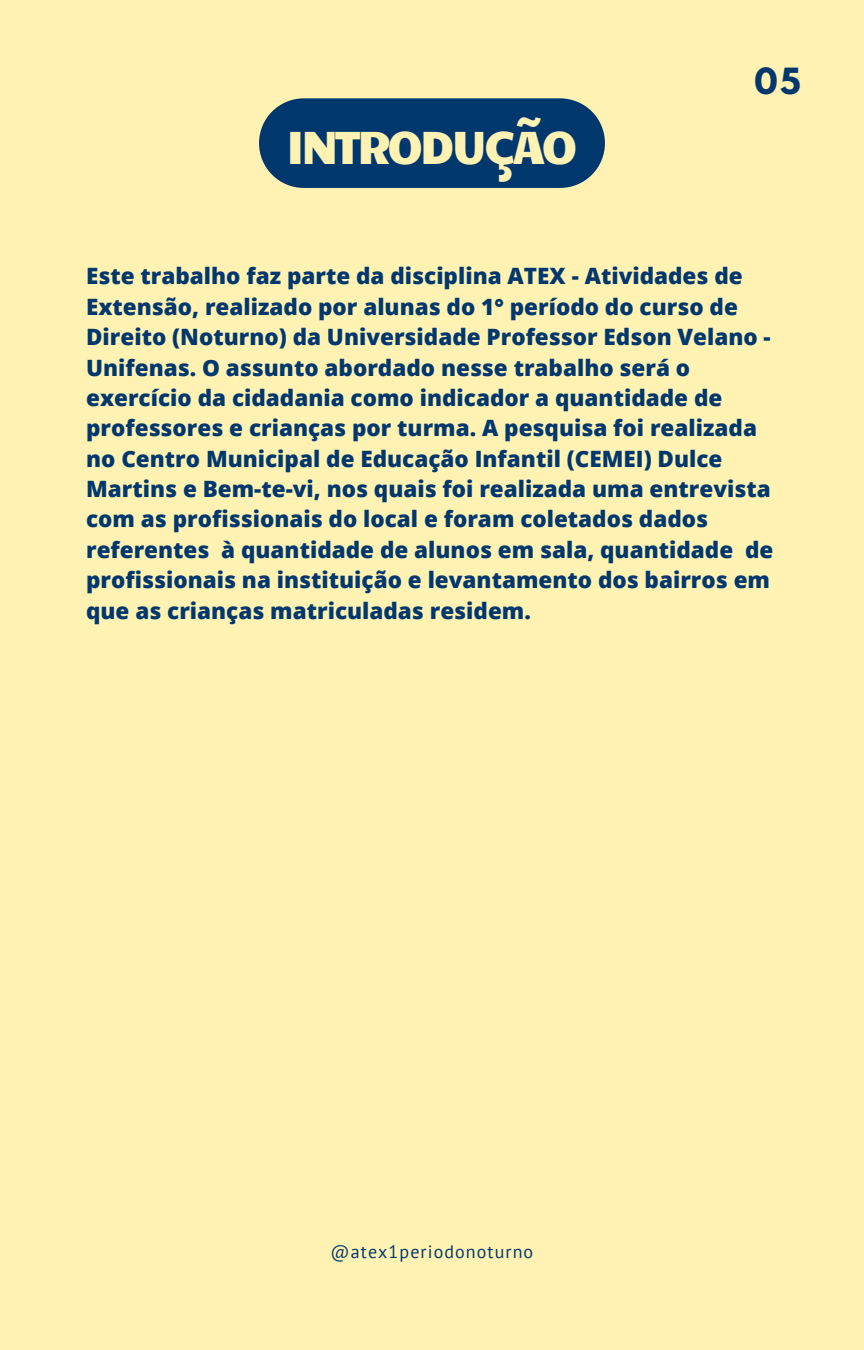
<style>
.page{position:relative;width:864px;height:1350px;background:#fff2b2}
.page>*{position:absolute;margin:0;border:0;box-sizing:border-box;transform-origin:0 0}
.t1{font:46.57px "Candal";letter-spacing:-.07em;color:#fff2b2}
.t2{font:700 31.95px "League Spartan";color:#00386e}
.t3{font:800 22.5px/30.4px "Open Sans";color:#00386e}
.t4{font:18px "PT Sans";letter-spacing:.06em;color:#00386e}
</style>
<div class="page">
<svg style="left:259px;top:98px;width:346px;height:90px;background:#0f4372"></svg>
<p class="t1" style="left:286px;top:113px;width:293px">INTRODUÇÃO</p>
<p class="t2" style="left:754px;top:65px;width:48px">05</p>
<p class="t3" style="left:86px;top:261px;width:689px">Este trabalho faz parte da disciplina ATEX - Atividades de Extensão, realizado por alunas do 1° período do curso de Direito (Noturno) da Universidade Professor Edson Velano - Unifenas. O assunto abordado nesse trabalho será o exercício da cidadania como indicador a quantidade de professores e crianças por turma. A pesquisa foi realizada no Centro Municipal de Educação Infantil (CEMEI) Dulce Martins e Bem-te-vi, nos quais foi realizada uma entrevista com as profissionais do local e foram coletados dados referentes à quantidade de alunos em sala, quantidade de profissionais na instituição e levantamento dos bairros em que as crianças matriculadas residem.</p>
<p class="t4" style="left:331px;top:1240px;width:204px">@atex1periodonoturno</p>
</div>
